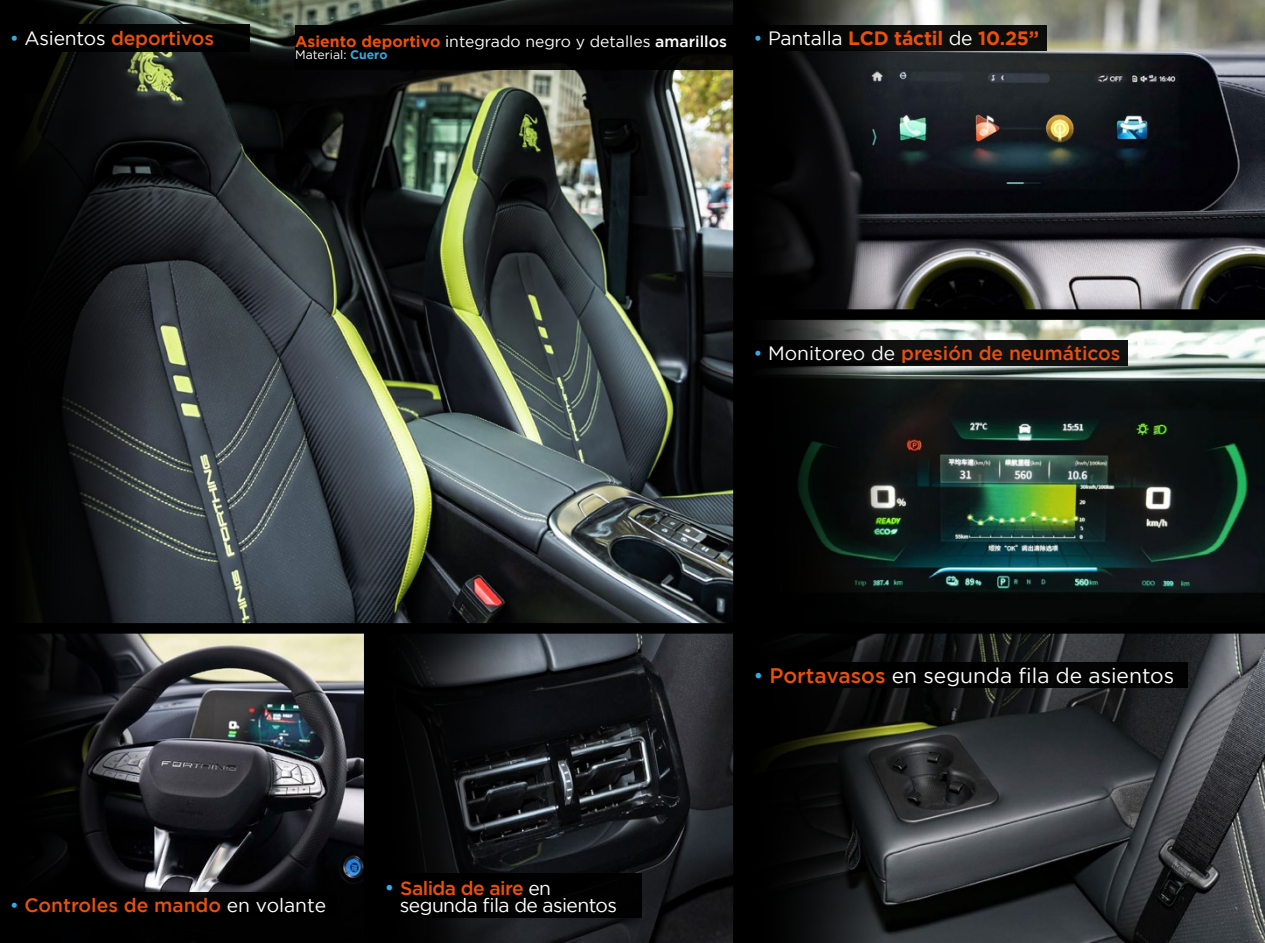
<style>
.page{position:relative;width:1265px;height:943px;background:#fff}
.page>*{position:absolute;margin:0;border:0;box-sizing:border-box;transform-origin:0 0}
.t1{font:21px "Gotham";color:#fff}
.t2{font:500 19.25px "Gotham";color:#e9500e}
.t3{font:700 19.25px "Gotham";letter-spacing:-.01em;color:#e9500e}
.t4{font:19.25px "Gotham";letter-spacing:-.03em;color:#fff}
.t5{font:500 19.25px "Gotham";letter-spacing:-.03em;color:#e9500e}
.t6{font:15.75px "Gotham";color:#fff}
.t7{font:12.25px "Gotham";color:#fff}
.s1{font-weight:400;color:#36a9e1}
.s2{font-weight:400;color:#fff}
.s3{font-weight:700;color:#e9500e}
.s4{font-weight:500}
.s5{font-weight:700;color:#36a9e1}
.s6{font-weight:400;font-size:21px;color:#36a9e1}
.s7{color:#36a9e1}
.s8{font-weight:500;color:#e9500e}
</style>
<div class="page">
<img style="left:0;top:633px;width:1265px;height:310px">
<img style="left:0;top:0;width:733px;height:623px">
<img style="left:744px;top:0;width:521px;height:623px">
<div style="left:733px;top:0;width:11px;height:628px;background:#000"></div>
<div style="left:0;top:623px;width:1265px;height:10px;background:#000"></div>
<div style="left:738px;top:309px;width:527px;height:11px;background:#000"></div>
<div style="left:0;top:892px;width:337px;height:26px;background:#000"></div>
<div style="left:744px;top:662px;width:444px;height:26px;background:#000"></div>
<div style="left:744px;top:340px;width:384px;height:25px;background:linear-gradient(to right,#030303,#141514)"></div>
<div style="left:374px;top:873px;width:268px;height:45px;background:#000"></div>
<div style="left:0;top:25px;width:250px;height:27px;background:#000"></div>
<div style="left:295px;top:25px;width:438px;height:45px;background:#000"></div>
<div style="left:733px;top:628px;width:11px;height:315px;background:#000"></div>
<div style="left:364px;top:628px;width:10px;height:315px;background:#000"></div>
<div style="left:744px;top:25px;width:303px;height:26px;background:#0b0c0a"></div>
<p class="t2" style="left:10px;top:28px;width:206px"><span class="s1">•</span> <span class="s2">Asientos</span> deportivos</p>
<p class="t6" style="left:295px;top:33px;width:433px"><span class="s3">Asiento deportivo</span> integrado negro y detalles <span class="s4">amarillos</span></p>
<p class="t7" style="left:295px;top:48px;width:94px">Material: <span class="s5">Cuero</span></p>
<p class="t3" style="left:754px;top:27px;width:287px"><span class="s1">•</span> <span class="s2">Pantalla</span> LCD táctil <span class="s2">de</span> 10.25”</p>
<p class="t2" style="left:754px;top:342px;width:368px"><span class="s1">•</span> <span class="s2">Monitoreo de</span> presión de neumáticos</p>
<p class="t2" style="left:10px;top:894px;width:318px"><span class="s1">•</span> Controles de mando <span class="s2">en volante</span></p>
<p class="t5" style="left:384px;top:876px;width:168px"><span class="s6">•</span> Salida de aire <span class="s2">en</span></p>
<p class="t4" style="left:400px;top:894px;width:219px">segunda fila de asientos</p>
<p class="t1" style="left:754px;top:663px;width:422px"><span class="s7">•</span> <span class="s8">Portavasos</span> en segunda fila de asientos</p>
</div>
